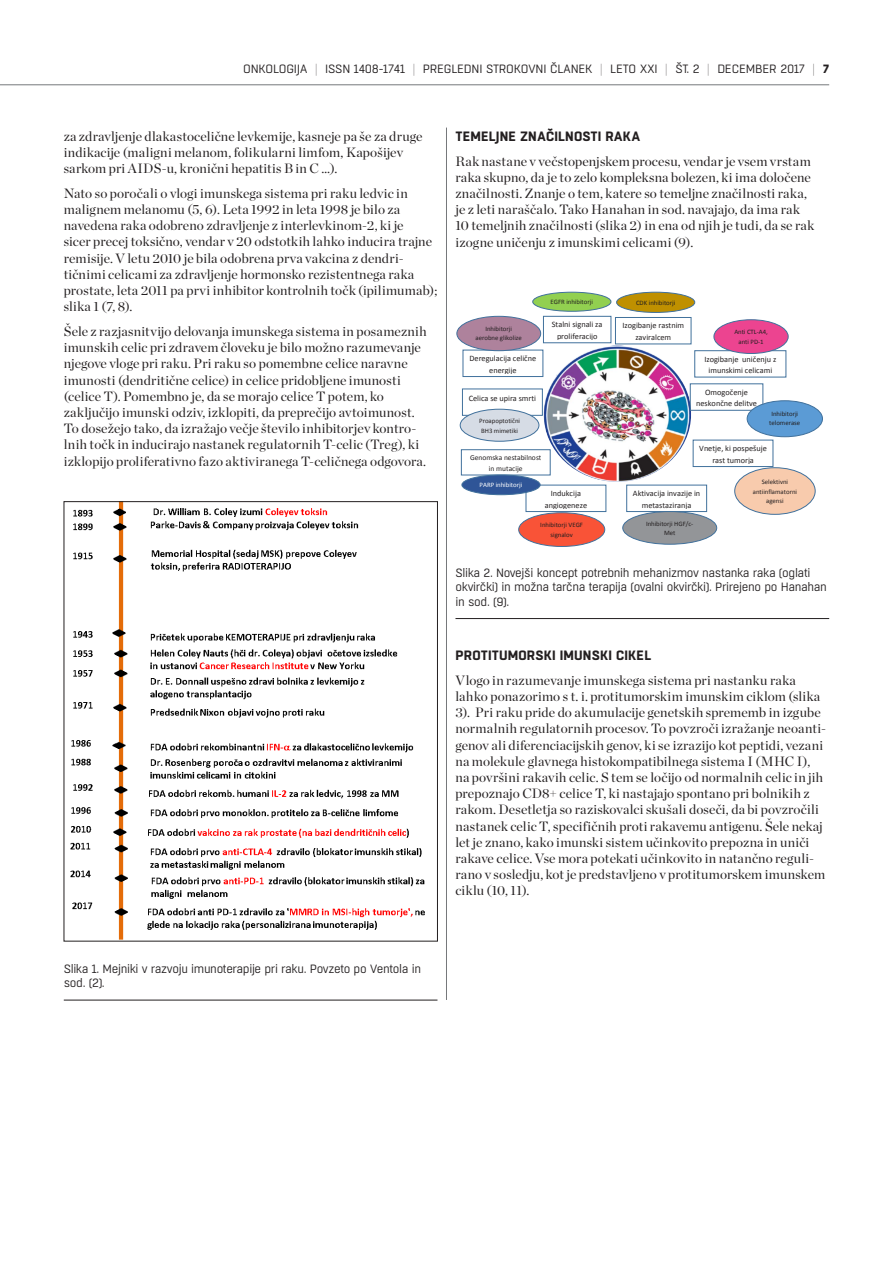
<style>
.page{position:relative;width:893px;height:1263px;background:#fff}
.page>*{position:absolute;margin:0;border:0;box-sizing:border-box;transform-origin:0 0}
.body{font:13.5px/16.2px "Chronicle Display";letter-spacing:.01em;color:#231f20}
.Med_Nas{font:700 13.5px "Boxed";letter-spacing:.01em;color:#231f20}
.Podpis_slike{font:12px/14.4px "Boxed";letter-spacing:-.03em;color:#231f20}
.t1{font:8.25px/11.7px "Calibri";color:#231f20;text-align:center}
.t2{font:7.5px/10.6px "Calibri";color:#231f20;text-align:center}
.t3{font:6.75px/9.4px "Calibri";color:#231f20;text-align:center}
.t4{font:6.75px "Calibri";color:#fff}
.s1{font-weight:100}
.s2{font-weight:800}
</style>
<div class="page">
<hr style="left:0;top:84px;width:829px;height:1px;background:#76787b">
<hr style="left:64px;top:1000px;width:373px;height:1px;background:#231f20">
<img style="left:70px;top:503px;width:355px;height:436px">
<hr style="left:455px;top:618px;width:374px;height:1px;background:#231f20">
<img style="left:543px;top:346px;width:148px;height:136px;border-radius:50%">
<div style="left:461px;top:449px;width:90px;height:26px;border:1px solid #41719c"></div>
<img style="left:462px;top:453px;width:88px;height:19px">
<div style="left:694px;top:350px;width:92px;height:27px;border:1px solid #41719c"></div>
<img style="left:695px;top:354px;width:91px;height:20px">
<div style="left:526px;top:485px;width:80px;height:27px;border:1px solid #41719c"></div>
<img style="left:526px;top:488px;width:80px;height:20px">
<div style="left:690px;top:383px;width:73px;height:28px;border:1px solid #41719c"></div>
<img style="left:691px;top:387px;width:71px;height:20px">
<div style="left:615px;top:317px;width:76px;height:27px;border:1px solid #41719c"></div>
<img style="left:616px;top:321px;width:75px;height:20px">
<div style="left:626px;top:485px;width:81px;height:27px;border:1px solid #41719c"></div>
<img style="left:627px;top:488px;width:79px;height:20px">
<div style="left:462px;top:389px;width:81px;height:27px;border:1px solid #41719c"></div>
<img style="left:463px;top:392px;width:79px;height:20px">
<div style="left:463px;top:350px;width:80px;height:27px;border:1px solid #41719c"></div>
<img style="left:463px;top:353px;width:80px;height:20px">
<div style="left:693px;top:440px;width:80px;height:27px;border:1px solid #41719c"></div>
<img style="left:693px;top:443px;width:80px;height:20px">
<div style="left:735px;top:468px;width:80px;height:46px;background:#f8cbad;border-radius:50%"></div>
<div style="left:734px;top:467px;width:81px;height:48px;border:1px solid #41719c;border-radius:50%"></div>
<div style="left:617px;top:292px;width:78px;height:20px;background:#bf9000;border-radius:50%"></div>
<div style="left:616px;top:292px;width:79px;height:21px;border:1px solid #41719c;border-radius:50%"></div>
<div style="left:533px;top:292px;width:78px;height:19px;background:#92d050;border-radius:50%"></div>
<div style="left:532px;top:292px;width:79px;height:20px;border:1px solid #41719c;border-radius:50%"></div>
<div style="left:714px;top:320px;width:74px;height:33px;background:#ec4490;border-radius:50%"></div>
<div style="left:714px;top:319px;width:74px;height:35px;border:1px solid #41719c;border-radius:50%"></div>
<div style="left:457px;top:316px;width:84px;height:35px;background:#ae829c;border-radius:50%"></div>
<div style="left:456px;top:316px;width:85px;height:35px;border:1px solid #41719c;border-radius:50%"></div>
<div style="left:747px;top:401px;width:75px;height:36px;background:#5b9bd5;border-radius:50%"></div>
<div style="left:747px;top:400px;width:76px;height:37px;border:1px solid #41719c;border-radius:50%"></div>
<div style="left:462px;top:475px;width:78px;height:20px;background:#2f5597;border-radius:50%"></div>
<div style="left:462px;top:475px;width:78px;height:20px;border:1px solid #41719c;border-radius:50%"></div>
<div style="left:460px;top:409px;width:79px;height:32px;background:#d6dce5;border-radius:50%"></div>
<div style="left:460px;top:409px;width:79px;height:33px;border:1px solid #41719c;border-radius:50%"></div>
<div style="left:543px;top:316px;width:68px;height:27px;border:1px solid #41719c"></div>
<img style="left:544px;top:319px;width:67px;height:21px">
<div style="left:623px;top:511px;width:94px;height:33px;background:#939598;border-radius:50%"></div>
<div style="left:622px;top:511px;width:95px;height:34px;border:1px solid #41719c;border-radius:50%"></div>
<div style="left:519px;top:513px;width:86px;height:33px;background:#f95337;border-radius:50%"></div>
<div style="left:518px;top:512px;width:87px;height:35px;border:1px solid #41719c;border-radius:50%"></div>
<hr style="left:446px;top:128px;width:1px;height:872px;background:#76787b">
<p class="Podpis_slike" style="left:243px;top:62px;width:587px">ONKOLOGIJA <span class="s1">|</span> ISSN 1408-1741 <span class="s1">|</span> PREGLEDNI STROKOVNI ČLANEK <span class="s1">|</span> LETO XXI <span class="s1">|</span> ŠT. 2 <span class="s1">|</span> DECEMBER 2017 <span class="s1">|</span> <span class="s2">7</span></p>
<p class="body" style="left:64px;top:128px;width:360px">za zdravljenje dlakastocelične levkemije, kasneje pa še za druge indikacije (maligni melanom, folikularni limfom, Kapošijev sarkom pri AIDS-u, kronični hepatitis B in C …).</p>
<p class="body" style="left:64px;top:185px;width:375px">Nato so poročali o vlogi imunskega sistema pri raku ledvic in malignem melanomu (5, 6). Leta 1992 in leta 1998 je bilo za navedena raka odobreno zdravljenje z interlevkinom-2, ki je<br>sicer precej toksično, vendar v 20 odstotkih lahko inducira trajne remisije. V letu 2010 je bila odobrena prva vakcina z dendri&shy;tičnimi celicami za zdravljenje hormonsko rezistentnega raka prostate, leta 2011 pa prvi inhibitor kontrolnih točk (ipilimumab); slika 1 (7, 8).</p>
<p class="body" style="left:64px;top:323px;width:364px">Šele z razjasnitvijo delovanja imunskega sistema in posameznih imunskih celic pri zdravem človeku je bilo možno razumevanje njegove vloge pri raku. Pri raku so pomembne celice naravne imunosti (dendritične celice) in celice pridobljene imunosti (celice T). Pomembno je, da se morajo celice T potem, ko zaključijo imunski odziv, izklopiti, da preprečijo avtoimunost.<br>To dosežejo tako, da izražajo večje število inhibitorjev kontro&shy;lnih točk in inducirajo nastanek regulatornih T-celic (Treg), ki izklopijo proliferativno fazo aktiviranega T-celičnega odgovora.</p>
<p class="Med_Nas" style="left:456px;top:127px;width:186px">TEMELJNE ZNAČILNOSTI RAKA</p>
<p class="body" style="left:455px;top:153px;width:360px">Rak nastane v večstopenjskem procesu, vendar je vsem vrstam raka skupno, da je to zelo kompleksna bolezen, ki ima določene značilnosti. Znanje o tem, katere so temeljne značilnosti raka, je z leti naraščalo. Tako Hanahan in sod. navajajo, da ima rak 10 temeljnih značilnosti (slika 2) in ena od njih je tudi, da se rak izogne uničenju z imunskimi celicami (9).</p>
<p class="t3" style="left:551px;top:297px;width:44px">EGFR inhibitorji</p>
<p class="t3" style="left:636px;top:297px;width:41px">CDK inhibitorji</p>
<p class="t3" style="left:475px;top:324px;width:48px">Inhibitorji aerobne glikolize</p>
<p class="t1" style="left:552px;top:318px;width:52px">Stalni signali za proliferacijo</p>
<p class="t1" style="left:622px;top:319px;width:63px">Izogibanje rastnim zaviralcem</p>
<p class="t3" style="left:734px;top:327px;width:35px">Anti CTL-A4, anti PD-1</p>
<p class="t1" style="left:469px;top:352px;width:68px">Deregulacija celične energije</p>
<p class="t1" style="left:704px;top:353px;width:73px">Izogibanje uničenju z imunskimi celicami</p>
<p class="t1" style="left:469px;top:392px;width:69px">Celica se upira smrti</p>
<p class="t1" style="left:696px;top:386px;width:62px">Omogočenje neskončne delitve</p>
<p class="t3" style="left:479px;top:416px;width:42px;text-align:left">Proapoptotični<br>BH3 mimetiki</p>
<p class="t3" style="left:769px;top:408px;width:32px">Inhibitorji telomerase</p>
<p class="t2" style="left:470px;top:452px;width:73px">Genomska nestabilnost in mutacije</p>
<p class="t4" style="left:480px;top:480px;width:44px">PARP inhibitorji</p>
<p class="t1" style="left:545px;top:487px;width:44px">Indukcija angiogeneze</p>
<p class="t1" style="left:699px;top:442px;width:69px">Vnetje, ki pospešuje rast tumorja</p>
<p class="t3" style="left:753px;top:477px;width:46px">Selektivni antiinflamatorni agensi</p>
<p class="t1" style="left:633px;top:487px;width:69px">Aktivacija invazije in metastaziranja</p>
<p class="t3" style="left:646px;top:519px;width:49px">Inhibitorji HGF/c-<br>Met</p>
<p class="t3" style="left:540px;top:520px;width:44px">Inhibitorji VEGF signalov</p>
<p class="Podpis_slike" style="left:455px;top:566px;width:373px">Slika 2. Novejši koncept potrebnih mehanizmov nastanka raka (oglati okvirčki) in možna tarčna terapija (ovalni okvirčki). Prirejeno po Hanahan in sod. (9).</p>
<p class="Med_Nas" style="left:456px;top:646px;width:197px">PROTITUMORSKI IMUNSKI CIKEL</p>
<p class="body" style="left:455px;top:672px;width:372px">Vlogo in razumevanje imunskega sistema pri nastanku raka lahko ponazorimo s t. i. protitumorskim imunskim ciklom (slika 3). Pri raku pride do akumulacije genetskih sprememb in izgube normalnih regulatornih procesov. To povzroči izražanje neoanti&shy;genov ali diferenciacijskih genov, ki se izrazijo kot peptidi, vezani na molekule glavnega histokompatibilnega sistema I (MHC I), na površini rakavih celic. S tem se ločijo od normalnih celic in jih prepoznajo CD8+ celice T, ki nastajajo spontano pri bolnikih z rakom. Desetletja so raziskovalci skušali doseči, da bi povzročili nastanek celic T, specifičnih proti rakavemu antigenu. Šele nekaj let je znano, kako imunski sistem učinkovito prepozna in uniči rakave celice. Vse mora potekati učinkovito in natančno reguli&shy;rano v sosledju, kot je predstavljeno v protitumorskem imunskem ciklu (10, 11).</p>
<p class="Podpis_slike" style="left:64px;top:961px;width:359px">Slika 1. Mejniki v razvoju imunoterapije pri raku. Povzeto po Ventola in sod. (2).</p>
</div>
